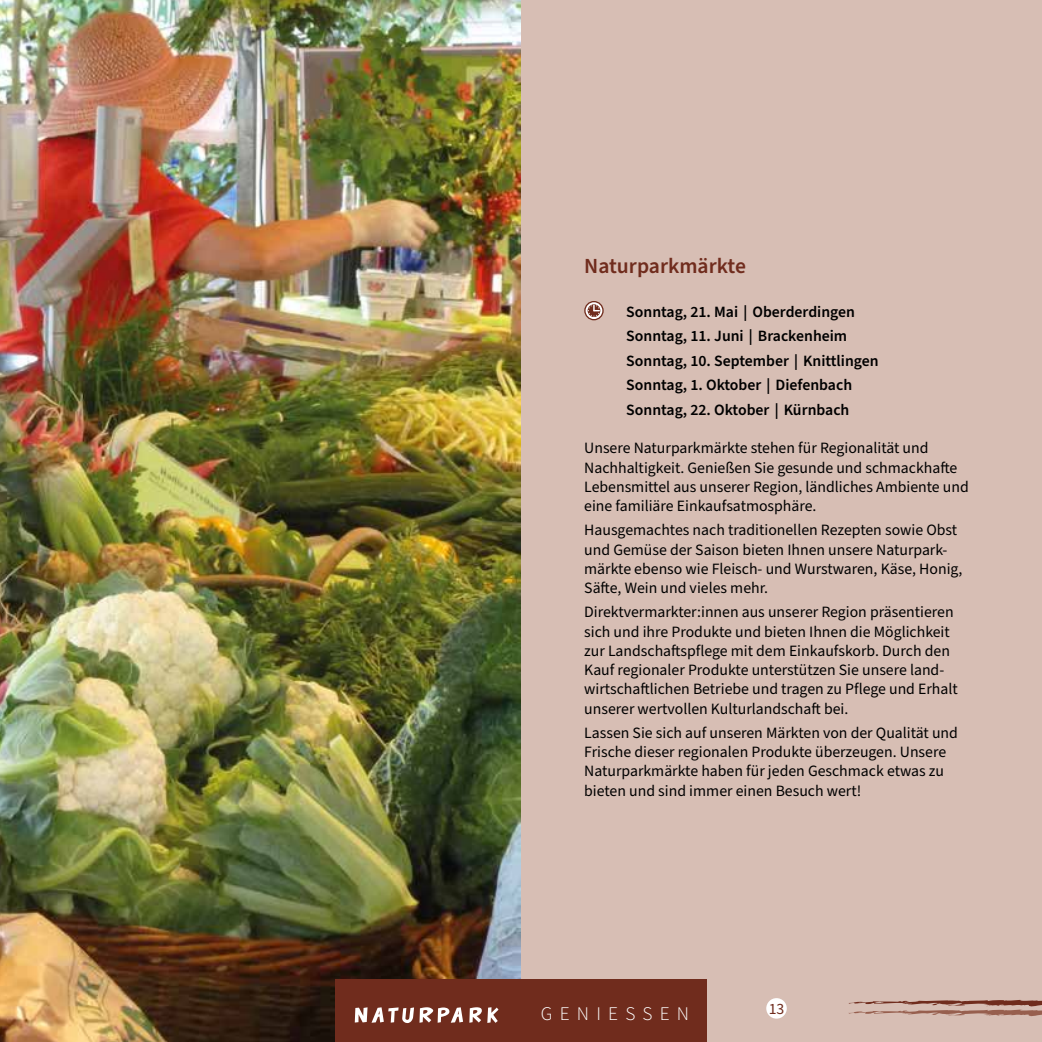
<style>
.page{position:relative;width:1042px;height:1042px;background:#d7beb4}
.page>*{position:absolute;margin:0;border:0;box-sizing:border-box;transform-origin:0 0}
.t1{font:600 21.53px "Source Sans Pro";color:#702c1d}
.t2{font:300 19.25px "Source Sans Pro";letter-spacing:.375em;color:#fff}
.t3{font:15.75px/19.2px "Source Sans Pro";color:#000}
.t4{font:600 15.75px/24.5px "Source Sans Pro";color:#000}
.t5{font:15.75px "Source Sans Pro";color:#702c1d}
.s1{font-family:"Charter ITC Bold OS";font-weight:400}
</style>
<div class="page">
<svg style="left:848px;top:999px;width:194px;height:17px"></svg>
<div style="left:766px;top:998px;width:21px;height:20px;background:#fff;border-radius:50%"></div>
<svg style="left:585px;top:302px;width:18px;height:18px"></svg>
<div style="left:584px;top:301px;width:20px;height:19px;border:1px solid #702c1d;border-radius:50%"></div>
<svg style="left:587px;top:304px;width:13px;height:13px"></svg>
<svg style="left:588px;top:305px;width:11px;height:12px"></svg>
<img style="left:0;top:0;width:521px;height:1042px">
<div style="left:335px;top:979px;width:372px;height:63px;background:#702c1d"></div>
<svg style="left:355px;top:1007px;width:143px;height:16px"></svg>
<h1 class="t1" style="left:584px;top:251px;width:163px">Naturparkmärkte</h1>
<p class="t4" style="left:626px;top:300px;width:254px">Sonntag, 21. Mai <span class="s1">|</span> Oberderdingen Sonntag, 11. Juni <span class="s1">|</span> Brackenheim Sonntag, 10. September <span class="s1">|</span> Knittlingen Sonntag, 1. Oktober <span class="s1">|</span> Diefenbach Sonntag, 22. Oktober <span class="s1">|</span> Kürnbach</p>
<p class="t3" style="left:584px;top:439px;width:386px">Unsere Naturparkmärkte stehen für Regionalität und Nachhaltigkeit. Genießen Sie gesunde und schmackhafte Lebensmittel aus unserer Region, ländliches Ambiente und eine familiäre Einkaufsatmosphäre.</p>
<p class="t3" style="left:584px;top:521px;width:380px">Hausgemachtes nach traditionellen Rezepten sowie Obst und Gemüse der Saison bieten Ihnen unsere Naturpark&shy;märkte ebenso wie Fleisch- und Wurstwaren, Käse, Honig, Säfte, Wein und vieles mehr.</p>
<p class="t3" style="left:584px;top:603px;width:375px">Direktvermarkter:innen aus unserer Region präsentieren sich und ihre Produkte und bieten Ihnen die Möglichkeit zur Landschaftspflege mit dem Einkaufskorb. Durch den Kauf regionaler Produkte unterstützen Sie unsere land&shy;wirtschaftlichen Betriebe und tragen zu Pflege und Erhalt unserer wertvollen Kulturlandschaft bei.</p>
<p class="t3" style="left:584px;top:723px;width:375px">Lassen Sie sich auf unseren Märkten von der Qualität und Frische dieser regionalen Produkte überzeugen. Unsere Naturparkmärkte haben für jeden Geschmack etwas zu bieten und sind immer einen Besuch wert!</p>
<p class="t2" style="left:541px;top:1002px;width:150px">GENIESSEN</p>
<p class="t5" style="left:769px;top:998px;width:17px">13</p>
</div>
